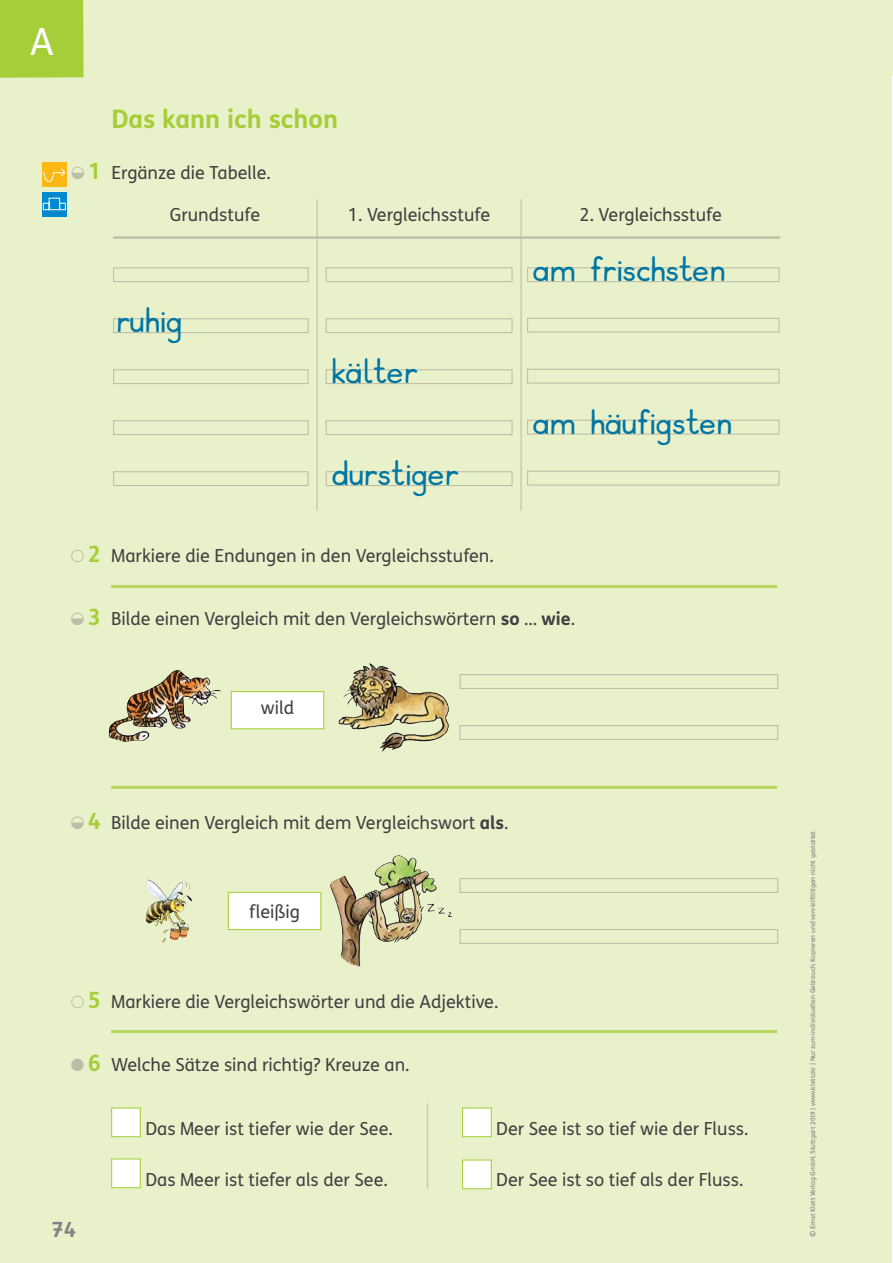
<style>
.page{position:relative;width:893px;height:1263px;background:#fff}
.page>*{position:absolute;margin:0;border:0;box-sizing:border-box;transform-origin:0 0}
.t1{font:39px "GS Norm BY06";color:#0076a3}
.t2{font:37.5px "FS Klett GSV";color:#fff}
.t3{font:700 25.5px "FS Klett GSV";color:#a6ce39}
.t4{font:700 21px "FS Klett GSV";color:#808285}
.t5{font:18px "FS Klett GSV";color:#404041}
.t6{font:7.05px "Polo Basis Buch";color:#808285}
.s1{font-weight:700;font-size:22.5px;color:#a6ce39}
.s2{font-weight:700}
</style>
<div class="page">
<div style="left:1px;top:0;width:891px;height:1263px;background:#e9f1cb"></div>
<div style="left:1px;top:0;width:83px;height:78px;background:#a6ce39"></div>
<hr style="left:111px;top:585px;width:666px;height:3px;background:#b7d660">
<svg style="left:459px;top:674px;width:320px;height:66px"></svg>
<hr style="left:111px;top:786px;width:666px;height:3px;background:#b7d660">
<svg style="left:459px;top:878px;width:320px;height:66px"></svg>
<hr style="left:111px;top:1030px;width:666px;height:3px;background:#b7d660">
<div style="left:112px;top:1108px;width:28px;height:29px;background:#fff"></div>
<div style="left:111px;top:1107px;width:30px;height:30px;border:1px solid #a6ce39"></div>
<div style="left:462px;top:1108px;width:29px;height:29px;background:#fff"></div>
<div style="left:462px;top:1107px;width:30px;height:30px;border:1px solid #a6ce39"></div>
<div style="left:112px;top:1159px;width:28px;height:29px;background:#fff"></div>
<div style="left:111px;top:1158px;width:30px;height:30px;border:1px solid #a6ce39"></div>
<div style="left:462px;top:1160px;width:29px;height:29px;background:#fff"></div>
<div style="left:462px;top:1160px;width:30px;height:29px;border:1px solid #a6ce39"></div>
<hr style="left:317px;top:199px;width:1px;height:37px;background:#bdbca8">
<hr style="left:520px;top:199px;width:2px;height:37px;background:#bdbca8">
<hr style="left:317px;top:239px;width:1px;height:272px;background:#bdbca8">
<hr style="left:520px;top:239px;width:2px;height:272px;background:#bdbca8">
<hr style="left:113px;top:236px;width:667px;height:3px;background:#bdbca8">
<svg style="left:113px;top:267px;width:196px;height:66px"></svg>
<div style="left:113px;top:369px;width:196px;height:15px;border:1px solid #bdbca8"></div>
<div style="left:113px;top:420px;width:196px;height:15px;border:1px solid #bdbca8"></div>
<div style="left:113px;top:471px;width:196px;height:15px;border:1px solid #bdbca8"></div>
<svg style="left:325px;top:267px;width:188px;height:66px"></svg>
<div style="left:326px;top:369px;width:186px;height:15px;border:1px solid #bdbca8"></div>
<div style="left:326px;top:420px;width:186px;height:15px;border:1px solid #bdbca8"></div>
<div style="left:326px;top:471px;width:186px;height:15px;border:1px solid #bdbca8"></div>
<div style="left:527px;top:267px;width:252px;height:15px;border:1px solid #bdbca8"></div>
<div style="left:527px;top:318px;width:252px;height:15px;border:1px solid #bdbca8"></div>
<div style="left:527px;top:369px;width:252px;height:15px;border:1px solid #bdbca8"></div>
<div style="left:527px;top:420px;width:252px;height:15px;border:1px solid #bdbca8"></div>
<div style="left:527px;top:471px;width:252px;height:15px;border:1px solid #bdbca8"></div>
<div style="left:42px;top:162px;width:25px;height:25px;background:#fdb813"></div>
<svg style="left:43px;top:168px;width:23px;height:15px"></svg>
<div style="left:42px;top:192px;width:25px;height:25px;background:#0089cf"></div>
<svg style="left:43px;top:197px;width:23px;height:13px"></svg>
<hr style="left:427px;top:1103px;width:1px;height:86px;background:#cbc9b8">
<div style="left:228px;top:892px;width:93px;height:38px;background:#fff"></div>
<div style="left:228px;top:892px;width:93px;height:38px;border:1px solid #a6ce39"></div>
<img style="left:330px;top:855px;width:68px;height:112px">
<div style="left:231px;top:692px;width:93px;height:37px;background:#fff"></div>
<div style="left:231px;top:691px;width:93px;height:38px;border:1px solid #a6ce39"></div>
<img style="left:109px;top:670px;width:68px;height:72px">
<img style="left:339px;top:665px;width:103px;height:70px">
<img style="left:146px;top:880px;width:43px;height:60px">
<h2 class="t2" style="left:30px;top:26px;width:26px">A</h2>
<h3 class="t3" style="left:112px;top:104px;width:228px">Das kann ich schon</h3>
<p class="t5" style="left:88px;top:165px;width:184px"><span class="s1">1</span> Ergänze die Tabelle.</p>
<p class="t5" style="left:170px;top:207px;width:92px">Grundstufe</p>
<p class="t5" style="left:348px;top:207px;width:144px">1. Vergleichsstufe</p>
<p class="t5" style="left:579px;top:207px;width:144px">2. Vergleichsstufe</p>
<h1 class="t1" style="left:532px;top:256px;width:194px">am frischsten</h1>
<h1 class="t1" style="left:115px;top:307px;width:68px">ruhig</h1>
<h1 class="t1" style="left:330px;top:358px;width:88px">kälter</h1>
<h1 class="t1" style="left:330px;top:460px;width:129px">durstiger</h1>
<p class="t5" style="left:88px;top:548px;width:407px"><span class="s1">2</span> Markiere die Endungen in den Vergleichsstufen.</p>
<h1 class="t1" style="left:532px;top:409px;width:201px">am häufigsten</h1>
<p class="t5" style="left:88px;top:611px;width:489px"><span class="s1">3</span> Bilde einen Vergleich mit den Vergleichswörtern <span class="s2">so</span> … <span class="s2">wie</span>.</p>
<p class="t5" style="left:261px;top:700px;width:35px">wild</p>
<p class="t5" style="left:88px;top:815px;width:422px"><span class="s1">4</span> Bilde einen Vergleich mit dem Vergleichswort <span class="s2">als</span>.</p>
<p class="t5" style="left:249px;top:904px;width:52px">fleißig</p>
<p class="t5" style="left:88px;top:994px;width:412px"><span class="s1">5</span> Markiere die Vergleichswörter und die Adjektive.</p>
<p class="t5" style="left:88px;top:1057px;width:323px"><span class="s1">6</span> Welche Sätze sind richtig? Kreuze an.</p>
<p class="t4" style="left:51px;top:1218px;width:26px">74</p>
<p class="t5" style="left:145px;top:1121px;width:249px">Das Meer ist tiefer wie der See.</p>
<p class="t5" style="left:496px;top:1121px;width:254px">Der See ist so tief wie der Fluss.</p>
<p class="t5" style="left:145px;top:1172px;width:244px">Das Meer ist tiefer als der See.</p>
<p class="t5" style="left:496px;top:1172px;width:249px">Der See ist so tief als der Fluss.</p>
<p class="t6" style="left:810px;top:1237px;width:409px;rotate:-90deg">© Ernst Klett Verlag GmbH, Stuttgart 2019 | www.klett.de | Nur zum individuellen Gebrauch. Kopieren und vervielfältigen nicht gestattet.</p>
</div>
